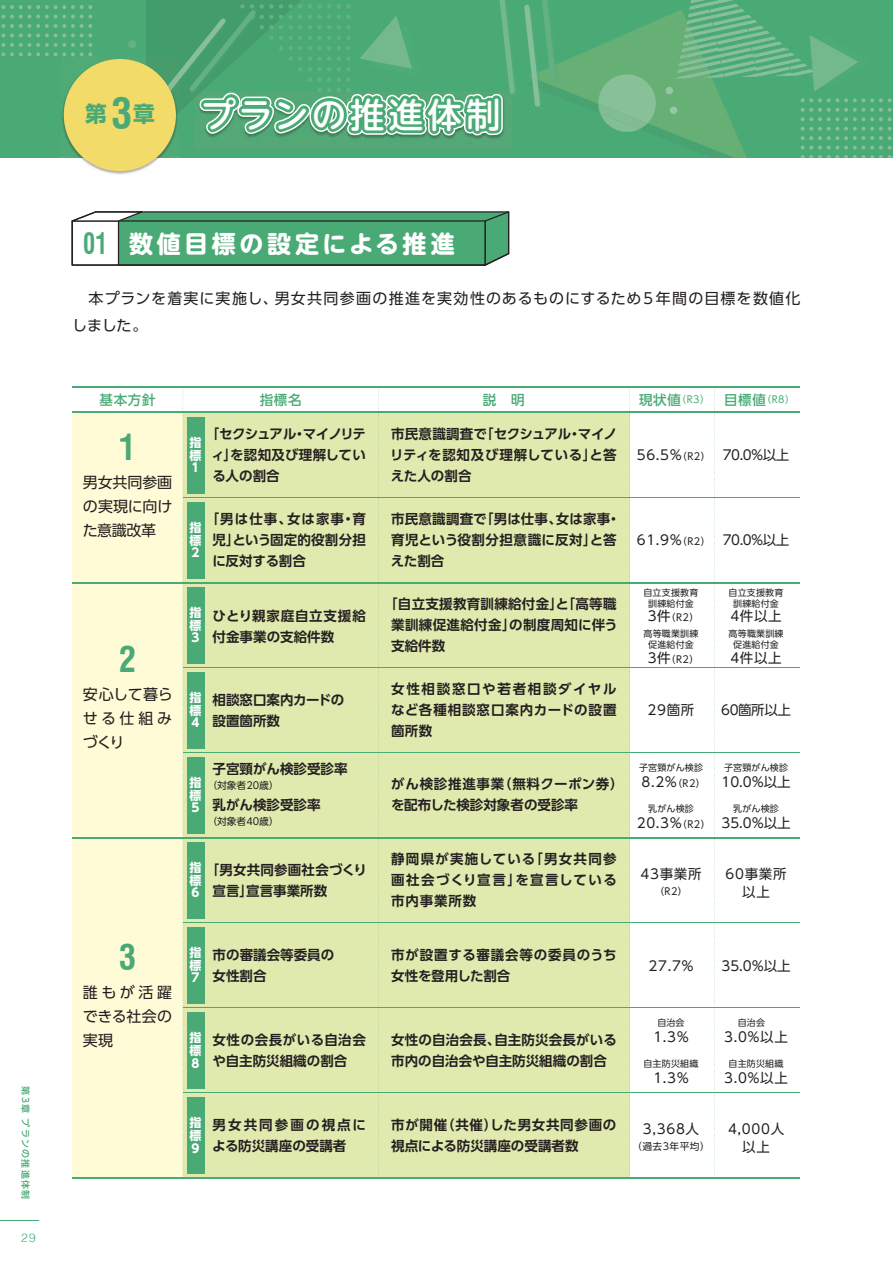
<style>
.page{position:relative;width:893px;height:1263px;background:#fff}
.page>*{position:absolute;margin:0;border:0;box-sizing:border-box;transform-origin:0 0}
.t1{font:500 34.5px "UD Shin M Go Pro";letter-spacing:.115em;color:#fff}
.t2{font:700 condensed 34.5px "Swiss 721 BT";color:#4aaa76}
.t3{font:700 24px "UD Shin M Go Pro";letter-spacing:.15em;color:#fff}
.t4{font:700 21.6px "UD Shin Go Pro";color:#4aaa76}
.t5{font:15px/24px "UD Shin Go Pro";letter-spacing:.055em;color:#231f20;text-align:justify}
.t6{font:700 13.5px/21px "UD Shin Go Pro De";letter-spacing:.015em;color:#231f20}
.t7{font:13.5px/18px "UD Shin Go Pro";letter-spacing:.05em;color:#231f20;text-align:center}
.t8{font:700 13.5px/21px "UD Shin Go Pro De";letter-spacing:.04em;color:#231f20}
.t9{font:700 13.5px/21px "UD Shin Go Pro De";letter-spacing:.07em;color:#231f20}
.t10{font:500 13.5px "UD Shin Go Pro";letter-spacing:.05em;color:#4aaa76}
.t11{font:700 12px/12.6px "UD Shin Go Pro";color:#fff;text-align:justify}
.t12{font:300 12px "Helvetica";color:#4aaa76}
.t13{font:9.75px "UD Shin Go Pro";color:#231f20}
.t14{font:9.75px "UD Shin Go Pro";color:#4aaa76}
.t15{font:9px/10.5px "UD Shin Go Pro";letter-spacing:.02em;color:#231f20;text-align:center}
.t16{font:500 9px "UD Shin Go Pro";letter-spacing:.14em;color:#4aaa76}
.s1{font-family:"Swiss 721 BT";font-stretch:condensed;font-size:42px}
.s2{font-family:"Swiss 721 BT";font-stretch:condensed;font-size:28.5px;color:#4aaa76}
.s3{font-weight:500;font-size:13.5px}
.s4{font-size:9.75px}
.s5{font-size:13.5px}
</style>
<div class="page">
<div style="left:183px;top:412px;width:446px;height:171px;background:#e0eaae"></div>
<div style="left:183px;top:583px;width:446px;height:255px;background:#e0eaae"></div>
<div style="left:183px;top:838px;width:446px;height:340px;background:#e0eaae"></div>
<div style="left:72px;top:412px;width:111px;height:171px;background:#fffbd6"></div>
<div style="left:72px;top:583px;width:111px;height:255px;background:#fffbd6"></div>
<div style="left:72px;top:838px;width:111px;height:340px;background:#fffbd6"></div>
<div style="left:0;top:0;width:893px;height:158px;background:#4aaa76"></div>
<svg style="left:128px;top:40px;width:8px;height:8px"></svg>
<svg style="left:1px;top:43px;width:91px;height:13px"></svg>
<svg style="left:1px;top:15px;width:91px;height:22px"></svg>
<svg style="left:1px;top:5px;width:91px;height:4px"></svg>
<svg style="left:524px;top:0;width:368px;height:158px"></svg>
<hr style="left:0;top:1220px;width:38px;height:1px;background:#4aaa76">
<hr style="left:72px;top:386px;width:727px;height:2px;background:#4aaa76">
<hr style="left:72px;top:412px;width:727px;height:1px;background:#4aaa76">
<hr style="left:183px;top:497px;width:616px;height:1px;background:#4aaa76">
<hr style="left:72px;top:582px;width:727px;height:1px;background:#4aaa76">
<hr style="left:183px;top:667px;width:616px;height:1px;background:#4aaa76">
<hr style="left:183px;top:752px;width:616px;height:1px;background:#4aaa76">
<hr style="left:72px;top:837px;width:727px;height:2px;background:#4aaa76">
<hr style="left:183px;top:922px;width:616px;height:1px;background:#4aaa76">
<hr style="left:183px;top:1007px;width:616px;height:1px;background:#4aaa76">
<hr style="left:183px;top:1093px;width:616px;height:1px;background:#4aaa76">
<hr style="left:72px;top:1177px;width:727px;height:2px;background:#4aaa76">
<svg style="left:378px;top:389px;width:1px;height:787px"></svg>
<svg style="left:714px;top:389px;width:1px;height:787px"></svg>
<svg style="left:629px;top:389px;width:1px;height:788px"></svg>
<svg style="left:72px;top:211px;width:437px;height:55px;background:#5aa67d"></svg>
<img style="left:61px;top:59px;width:118px;height:115px">
<div style="left:64px;top:59px;width:112px;height:112px;background:#f3db6a;border-radius:50%"></div>
<div style="left:187px;top:417px;width:17px;height:76px;background:#4aaa76"></div>
<div style="left:187px;top:502px;width:17px;height:76px;background:#4aaa76"></div>
<div style="left:187px;top:757px;width:17px;height:76px;background:#4aaa76"></div>
<div style="left:187px;top:672px;width:17px;height:76px;background:#4aaa76"></div>
<div style="left:187px;top:842px;width:17px;height:76px;background:#4aaa76"></div>
<div style="left:187px;top:927px;width:17px;height:76px;background:#4aaa76"></div>
<div style="left:187px;top:1012px;width:17px;height:77px;background:#4aaa76"></div>
<div style="left:187px;top:587px;width:17px;height:76px;background:#4aaa76"></div>
<div style="left:187px;top:1097px;width:17px;height:77px;background:#4aaa76"></div>
<div style="left:195px;top:142px;width:317px;height:6px;background:#54a876"></div>
<svg style="left:146px;top:0;width:369px;height:142px"></svg>
<h3 class="t4" style="left:85px;top:96px;width:71px">第<span class="s1">3</span>章</h3>
<h1 class="t1" style="left:201px;top:87px;width:301px">プランの推進体制</h1>
<p class="t16" style="left:33px;top:1086px;width:114px;rotate:90deg">第3章 プランの推進体制</p>
<p class="t12" style="left:21px;top:1227px;width:16px">29</p>
<h2 class="t3" style="left:83px;top:224px;width:373px"><span class="s2">01</span> 数値目標の設定による推進</h2>
<p class="t5" style="left:72px;top:284px;width:730px;line-height:27px">　本プランを着実に実施し、男女共同参画の推進を実効性のあるものにするため５年間の目標を数値化しました。</p>
<p class="t10" style="left:100px;top:388px;width:58px">基本方針</p>
<p class="t10" style="left:260px;top:388px;width:43px">指標名</p>
<p class="t11" style="left:190px;top:436px;width:13px">指標1</p>
<p class="t10" style="left:483px;top:388px;width:43px">説　明</p>
<p class="t14" style="left:639px;top:392px;width:157px"><span class="s3">現状値</span>（R3） <span class="s3">目標値</span>（R8）</p>
<p class="t6" style="left:211px;top:423px;width:156px;text-align:justify;text-indent:-5px">「セクシュアル・マイノリティ」を認知及び理解している人の割合</p>
<p class="t6" style="left:390px;top:423px;width:228px;text-align:justify">市民意識調査で「セクシュアル・マイノリティを認知及び理解している」と答えた人の割合</p>
<h1 class="t2" style="left:119px;top:427px;width:19px">1</h1>
<p class="t7" style="left:637px;top:446px;width:154px">56.5％<span class="s4">（R2）</span> 70.0％以上</p>
<p class="t5" style="left:83px;top:469px;width:91px">男女共同参画の実現に向けた意識改革</p>
<p class="t6" style="left:212px;top:508px;width:155px;text-align:justify;text-indent:-7px">「男は仕事、女は家事・育児」という固定的役割分担に反対する割合</p>
<p class="t6" style="left:391px;top:508px;width:231px">市民意識調査で「男は仕事、女は家事・育児という役割分担意識に反対」と答えた割合</p>
<p class="t11" style="left:190px;top:521px;width:13px">指標2</p>
<p class="t7" style="left:637px;top:531px;width:154px">61.9％<span class="s4">（R2）</span> 70.0％以上</p>
<h1 class="t2" style="left:119px;top:639px;width:19px">2</h1>
<p class="t5" style="left:83px;top:682px;width:92px">安心して暮らせる仕組みづくり</p>
<h1 class="t2" style="left:119px;top:937px;width:19px">3</h1>
<p class="t5" style="left:83px;top:980px;width:91px">誰もが活躍できる社会の実現</p>
<p class="t15" style="left:644px;top:587px;width:56px">自立支援教育訓練給付金</p>
<p class="t6" style="left:212px;top:604px;width:155px">ひとり親家庭自立支援給付金事業の支給件数</p>
<p class="t6" style="left:391px;top:593px;width:228px;text-align:justify;text-indent:-7px">「自立支援教育訓練給付金」と「高等職業訓練促進給付金」の制度周知に伴う支給件数</p>
<p class="t11" style="left:190px;top:606px;width:13px">指標3</p>
<p class="t13" style="left:645px;top:610px;width:55px"><span class="s5">３件</span>（R2）</p>
<p class="t15" style="left:644px;top:628px;width:56px">高等職業訓練促進給付金</p>
<p class="t13" style="left:645px;top:651px;width:55px"><span class="s5">３件</span>（R2）</p>
<p class="t15" style="left:729px;top:587px;width:56px">自立支援教育訓練給付金</p>
<p class="t7" style="left:730px;top:607px;width:53px">4件以上</p>
<p class="t15" style="left:729px;top:628px;width:56px">高等職業訓練促進給付金</p>
<p class="t7" style="left:730px;top:648px;width:53px">4件以上</p>
<p class="t11" style="left:190px;top:691px;width:13px">指標4</p>
<p class="t11" style="left:190px;top:776px;width:13px">指標5</p>
<p class="t6" style="left:213px;top:689px;width:133px">相談窓口案内カードの設置箇所数</p>
<p class="t6" style="left:391px;top:678px;width:227px;text-align:justify">女性相談窓口や若者相談ダイヤルなど各種相談窓口案内カードの設置箇所数</p>
<p class="t6" style="left:213px;top:758px;width:136px">子宮頸がん検診受診率</p>
<p class="t13" style="left:207px;top:778px;width:73px">（対象者20歳）</p>
<p class="t6" style="left:213px;top:794px;width:109px">乳がん検診受診率</p>
<p class="t13" style="left:207px;top:814px;width:73px">（対象者40歳）</p>
<p class="t6" style="left:391px;top:773px;width:234px">がん検診推進事業（無料クーポン券）を配布した検診対象者の受診率</p>
<p class="t7" style="left:648px;top:701px;width:48px">29箇所</p>
<p class="t7" style="left:721px;top:701px;width:71px">60箇所以上</p>
<p class="t15" style="left:639px;top:762px;width:66px">子宮頸がん検診</p>
<p class="t15" style="left:724px;top:762px;width:66px">子宮頸がん検診</p>
<p class="t7" style="left:642px;top:773px;width:66px">8.2％<span class="s4">（R2）</span></p>
<p class="t7" style="left:721px;top:773px;width:71px">10.0％以上</p>
<p class="t15" style="left:648px;top:803px;width:47px">乳がん検診</p>
<p class="t15" style="left:733px;top:803px;width:47px">乳がん検診</p>
<p class="t7" style="left:637px;top:813px;width:75px">20.3％<span class="s4">（R2）</span></p>
<p class="t7" style="left:721px;top:813px;width:71px">35.0％以上</p>
<p class="t6" style="left:213px;top:859px;width:156px;text-indent:-7px">「男女共同参画社会づくり宣言」宣言事業所数</p>
<p class="t6" style="left:391px;top:848px;width:227px;text-align:justify">静岡県が実施している「男女共同参画社会づくり宣言」を宣言している市内事業所数</p>
<p class="t11" style="left:190px;top:861px;width:13px">指標6</p>
<p class="t7" style="left:640px;top:864px;width:63px">43事業所</p>
<p class="t13" style="left:654px;top:884px;width:35px">（R2）</p>
<p class="t7" style="left:726px;top:864px;width:63px">60事業所以上</p>
<p class="t11" style="left:190px;top:946px;width:13px">指標7</p>
<p class="t6" style="left:213px;top:944px;width:123px">市の審議会等委員の女性割合</p>
<p class="t11" style="left:190px;top:1031px;width:13px">指標8</p>
<p class="t6" style="left:212px;top:1029px;width:155px">女性の会長がいる自治会や自主防災組織の割合</p>
<p class="t8" style="left:391px;top:943px;width:227px">市が設置する審議会等の委員のうち女性を登用した割合</p>
<p class="t6" style="left:391px;top:1028px;width:227px">女性の自治会長、自主防災会長がいる市内の自治会や自主防災組織の割合</p>
<p class="t7" style="left:649px;top:956px;width:47px">27.7％</p>
<p class="t7" style="left:721px;top:956px;width:71px">35.0％以上</p>
<p class="t15" style="left:657px;top:1017px;width:29px">自治会</p>
<p class="t15" style="left:738px;top:1017px;width:38px">自治会　</p>
<p class="t7" style="left:653px;top:1028px;width:38px">1.3％</p>
<p class="t7" style="left:724px;top:1028px;width:65px">3.0％以上</p>
<p class="t15" style="left:644px;top:1058px;width:56px">自主防災組織</p>
<p class="t15" style="left:729px;top:1058px;width:56px">自主防災組織</p>
<p class="t7" style="left:653px;top:1068px;width:38px">1.3％</p>
<p class="t7" style="left:724px;top:1068px;width:65px">3.0％以上</p>
<p class="t11" style="left:190px;top:1116px;width:13px">指標9</p>
<p class="t7" style="left:643px;top:1119px;width:58px">3,368人</p>
<p class="t6" style="left:391px;top:1114px;width:227px">市が開催（共催）した男女共同参画の視点による防災講座の受講者数</p>
<p class="t9" style="left:212px;top:1114px;width:155px">男女共同参画の視点による防災講座の受講者</p>
<p class="t13" style="left:632px;top:1139px;width:79px">（過去３年平均）</p>
<p class="t7" style="left:728px;top:1119px;width:58px">4,000人以上</p>
</div>
